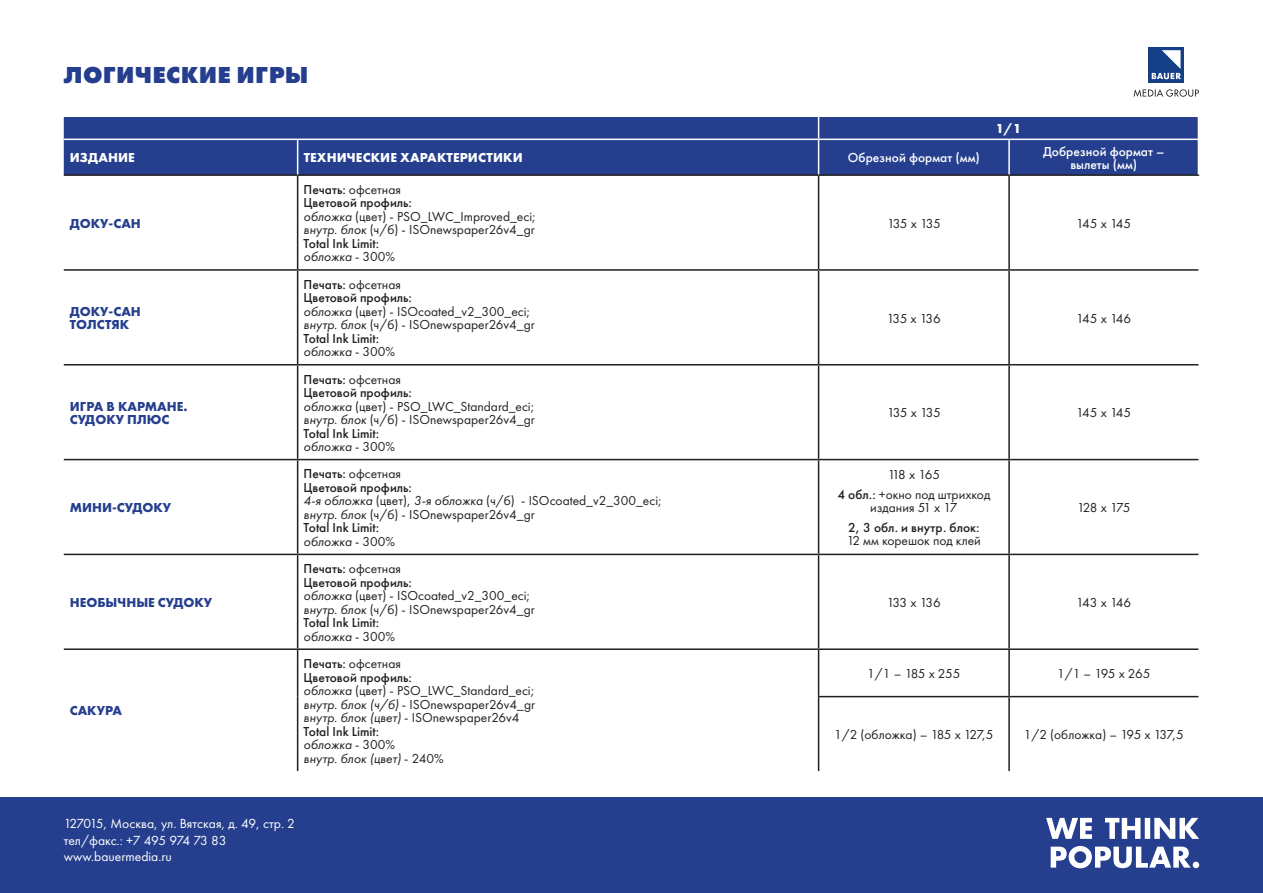
<style>
.page{position:relative;width:1263px;height:893px;background:#fff}
.page>*{position:absolute;margin:0;border:0;box-sizing:border-box;transform-origin:0 0}
.t1{font:800 24px "Futura PT";letter-spacing:.01em;color:#253f8e}
.t2{font:13.65px "Futura PT";color:#fff}
.t3{font:13.65px "Futura PT";letter-spacing:-.02em;color:#fff}
.t4{font:13.5px/13.5px "Futura PT";color:#231f20;text-align:center}
.t5{font:500 13.5px "Futura PT";color:#231f20}
.t6{font:italic 13.5px "Futura PT";color:#231f20}
.t7{font:700 13.5px "Futura PT";color:#253f8e}
.t8{font:500 13.5px "Futura PT";color:#fff}
.t9{font:700 13.5px "Futura PT";letter-spacing:.01em;color:#fff}
.s1{font-weight:500}
.s2{font-style:italic}
.s3{font-style:normal}
</style>
<div class="page">
<div style="left:0;top:797px;width:1263px;height:96px;background:#253f8e"></div>
<svg style="left:1046px;top:818px;width:153px;height:50px"></svg>
<div style="left:64px;top:117px;width:1134px;height:57px;background:#253f8e"></div>
<hr style="left:64px;top:174px;width:234px;height:2px;background:#231f20">
<hr style="left:298px;top:174px;width:521px;height:2px;background:#231f20">
<hr style="left:297px;top:176px;width:1px;height:93px;background:#231f20">
<hr style="left:819px;top:174px;width:190px;height:2px;background:#231f20">
<hr style="left:818px;top:176px;width:1px;height:93px;background:#231f20">
<hr style="left:1009px;top:174px;width:190px;height:2px;background:#231f20">
<hr style="left:1008px;top:176px;width:2px;height:93px;background:#231f20">
<hr style="left:64px;top:269px;width:234px;height:2px;background:#231f20">
<hr style="left:298px;top:269px;width:521px;height:2px;background:#231f20">
<hr style="left:297px;top:271px;width:1px;height:93px;background:#231f20">
<hr style="left:819px;top:269px;width:190px;height:2px;background:#231f20">
<hr style="left:818px;top:271px;width:1px;height:93px;background:#231f20">
<hr style="left:1009px;top:269px;width:189px;height:2px;background:#231f20">
<hr style="left:1008px;top:271px;width:2px;height:93px;background:#231f20">
<hr style="left:64px;top:364px;width:234px;height:1px;background:#231f20">
<hr style="left:298px;top:364px;width:521px;height:1px;background:#231f20">
<hr style="left:297px;top:365px;width:1px;height:94px;background:#231f20">
<hr style="left:819px;top:364px;width:190px;height:1px;background:#231f20">
<hr style="left:818px;top:365px;width:1px;height:94px;background:#231f20">
<hr style="left:1009px;top:364px;width:189px;height:1px;background:#231f20">
<hr style="left:1008px;top:365px;width:2px;height:94px;background:#231f20">
<hr style="left:64px;top:459px;width:234px;height:1px;background:#231f20">
<hr style="left:298px;top:459px;width:521px;height:1px;background:#231f20">
<hr style="left:297px;top:460px;width:1px;height:94px;background:#231f20">
<hr style="left:819px;top:459px;width:190px;height:1px;background:#231f20">
<hr style="left:818px;top:460px;width:1px;height:94px;background:#231f20">
<hr style="left:1009px;top:459px;width:189px;height:1px;background:#231f20">
<hr style="left:1008px;top:460px;width:2px;height:94px;background:#231f20">
<hr style="left:64px;top:554px;width:234px;height:1px;background:#231f20">
<hr style="left:298px;top:554px;width:521px;height:1px;background:#231f20">
<hr style="left:297px;top:555px;width:1px;height:93px;background:#231f20">
<hr style="left:819px;top:554px;width:190px;height:1px;background:#231f20">
<hr style="left:818px;top:555px;width:1px;height:93px;background:#231f20">
<hr style="left:1009px;top:554px;width:189px;height:1px;background:#231f20">
<hr style="left:1008px;top:555px;width:2px;height:93px;background:#231f20">
<hr style="left:64px;top:648px;width:234px;height:2px;background:#231f20">
<hr style="left:298px;top:648px;width:521px;height:2px;background:#231f20">
<hr style="left:297px;top:650px;width:1px;height:47px;background:#231f20">
<hr style="left:819px;top:648px;width:190px;height:2px;background:#231f20">
<hr style="left:818px;top:650px;width:1px;height:46px;background:#231f20">
<hr style="left:1009px;top:648px;width:189px;height:2px;background:#231f20">
<hr style="left:1008px;top:650px;width:2px;height:46px;background:#231f20">
<hr style="left:297px;top:697px;width:1px;height:74px;background:#231f20">
<hr style="left:818px;top:696px;width:191px;height:1px;background:#231f20">
<hr style="left:818px;top:697px;width:1px;height:74px;background:#231f20">
<hr style="left:1009px;top:696px;width:189px;height:1px;background:#231f20">
<hr style="left:1008px;top:697px;width:2px;height:74px;background:#231f20">
<svg style="left:818px;top:117px;width:1px;height:22px"></svg>
<hr style="left:64px;top:139px;width:234px;height:1px;background:#fff">
<hr style="left:298px;top:139px;width:521px;height:1px;background:#fff">
<hr style="left:297px;top:140px;width:1px;height:34px;background:#fff">
<hr style="left:819px;top:139px;width:190px;height:1px;background:#fff">
<hr style="left:818px;top:140px;width:1px;height:34px;background:#fff">
<hr style="left:1009px;top:139px;width:190px;height:1px;background:#fff">
<hr style="left:1008px;top:140px;width:2px;height:34px;background:#fff">
<svg style="left:1133px;top:89px;width:66px;height:8px"></svg>
<div style="left:1148px;top:47px;width:36px;height:35px;background:#153f87"></div>
<svg style="left:1152px;top:50px;width:29px;height:29px"></svg>
<p class="t1" style="left:64px;top:60px;width:246px">ЛОГИЧЕСКИЕ ИГРЫ</p>
<p class="t9" style="left:70px;top:149px;width:67px">ИЗДАНИЕ</p>
<p class="t9" style="left:304px;top:149px;width:220px">ТЕХНИЧЕСКИЕ ХАРАКТЕРИСТИКИ</p>
<p class="t8" style="left:848px;top:150px;width:134px">Обрезной формат (мм)</p>
<p class="t9" style="left:996px;top:120px;width:27px">1/1</p>
<p class="t8" style="left:1043px;top:143px;width:123px">Добрезной формат –</p>
<p class="t8" style="left:1070px;top:156px;width:68px">вылеты (мм)</p>
<p class="t7" style="left:70px;top:214px;width:73px">ДОКУ-САН</p>
<p class="t7" style="left:70px;top:303px;width:73px">ДОКУ-САН</p>
<p class="t7" style="left:70px;top:316px;width:61px">ТОЛСТЯК</p>
<p class="t7" style="left:70px;top:397px;width:119px">ИГРА В КАРМАНЕ.</p>
<p class="t7" style="left:70px;top:411px;width:101px">СУДОКУ ПЛЮС</p>
<p class="t7" style="left:70px;top:499px;width:103px">МИНИ-СУДОКУ</p>
<p class="t7" style="left:70px;top:594px;width:144px">НЕОБЫЧНЫЕ СУДОКУ</p>
<p class="t7" style="left:70px;top:702px;width:54px">САКУРА</p>
<p class="t4" style="left:304px;top:183px;width:99px"><span class="s1">Печать:</span> офсетная</p>
<p class="t5" style="left:304px;top:195px;width:110px">Цветовой профиль:</p>
<p class="t4" style="left:304px;top:210px;width:234px"><span class="s2">обложка</span> (цвет) - PSO_LWC_Improved_eci;</p>
<p class="t4" style="left:304px;top:223px;width:233px"><span class="s2">внутр. блок</span> (ч/б) - ISOnewspaper26v4_gr</p>
<p class="t5" style="left:304px;top:235px;width:77px">Total Ink Limit:</p>
<p class="t6" style="left:304px;top:249px;width:93px">обложка <span class="s3">- 300%</span></p>
<p class="t4" style="left:304px;top:277px;width:99px"><span class="s1">Печать:</span> офсетная</p>
<p class="t5" style="left:304px;top:290px;width:110px">Цветовой профиль:</p>
<p class="t4" style="left:304px;top:304px;width:228px"><span class="s2">обложка</span> (цвет) - ISOcoated_v2_300_eci;</p>
<p class="t4" style="left:304px;top:318px;width:233px"><span class="s2">внутр. блок</span> (ч/б) - ISOnewspaper26v4_gr</p>
<p class="t5" style="left:304px;top:330px;width:77px">Total Ink Limit:</p>
<p class="t6" style="left:304px;top:344px;width:93px">обложка <span class="s3">- 300%</span></p>
<p class="t4" style="left:304px;top:372px;width:99px"><span class="s1">Печать:</span> офсетная</p>
<p class="t5" style="left:304px;top:384px;width:110px">Цветовой профиль:</p>
<p class="t4" style="left:304px;top:399px;width:232px"><span class="s2">обложка</span> (цвет) - PSO_LWC_Standard_eci;</p>
<p class="t4" style="left:304px;top:413px;width:233px"><span class="s2">внутр. блок</span> (ч/б) - ISOnewspaper26v4_gr</p>
<p class="t5" style="left:304px;top:425px;width:77px">Total Ink Limit:</p>
<p class="t6" style="left:304px;top:439px;width:93px">обложка <span class="s3">- 300%</span></p>
<p class="t4" style="left:304px;top:467px;width:99px"><span class="s1">Печать:</span> офсетная</p>
<p class="t5" style="left:304px;top:479px;width:110px">Цветовой профиль:</p>
<p class="t4" style="left:304px;top:494px;width:360px"><span class="s2">4-я обложка</span> (цвет), <span class="s2">3-я обложка</span> (ч/б) - ISOcoated_v2_300_eci;</p>
<p class="t4" style="left:304px;top:508px;width:233px"><span class="s2">внутр. блок</span> (ч/б) - ISOnewspaper26v4_gr</p>
<p class="t5" style="left:304px;top:520px;width:77px">Total Ink Limit:</p>
<p class="t6" style="left:304px;top:533px;width:93px">обложка <span class="s3">- 300%</span></p>
<p class="t4" style="left:304px;top:562px;width:99px"><span class="s1">Печать:</span> офсетная</p>
<p class="t5" style="left:304px;top:574px;width:110px">Цветовой профиль:</p>
<p class="t4" style="left:304px;top:589px;width:228px"><span class="s2">обложка</span> (цвет) - ISOcoated_v2_300_eci;</p>
<p class="t4" style="left:304px;top:602px;width:233px"><span class="s2">внутр. блок</span> (ч/б) - ISOnewspaper26v4_gr</p>
<p class="t5" style="left:304px;top:615px;width:77px">Total Ink Limit:</p>
<p class="t6" style="left:304px;top:628px;width:93px">обложка <span class="s3">- 300%</span></p>
<p class="t4" style="left:304px;top:657px;width:99px"><span class="s1">Печать:</span> офсетная</p>
<p class="t5" style="left:304px;top:669px;width:110px">Цветовой профиль:</p>
<p class="t4" style="left:304px;top:684px;width:232px"><span class="s2">обложка</span> (цвет) - PSO_LWC_Standard_eci;</p>
<p class="t4" style="left:304px;top:697px;width:233px;text-align:left"><span class="s2">внутр. блок (ч/б)</span> - ISOnewspaper26v4_gr <span class="s2">внутр. блок (цвет)</span> - ISOnewspaper26v4</p>
<p class="t5" style="left:304px;top:723px;width:77px">Total Ink Limit:</p>
<p class="t6" style="left:304px;top:736px;width:93px">обложка <span class="s3">- 300%</span></p>
<p class="t6" style="left:304px;top:750px;width:142px">внутр. блок (цвет) <span class="s3">- 240%</span></p>
<p class="t2" style="left:64px;top:816px;width:233px">127015, Москва, ул. Вятская, д. 49, стр. 2</p>
<p class="t3" style="left:64px;top:832px;width:164px">тел/факс.: +7 495 974 73 83</p>
<p class="t2" style="left:64px;top:848px;width:110px">www.bauermedia.ru</p>
<p class="t4" style="left:887px;top:216px;width:55px">135 х 135</p>
<p class="t4" style="left:1076px;top:216px;width:57px">145 х 145</p>
<p class="t4" style="left:887px;top:311px;width:56px">135 х 136</p>
<p class="t4" style="left:1076px;top:311px;width:57px">145 х 146</p>
<p class="t4" style="left:887px;top:406px;width:55px">135 х 135</p>
<p class="t4" style="left:1076px;top:406px;width:57px">145 х 145</p>
<p class="t4" style="left:888px;top:468px;width:54px">118 х 165</p>
<p class="t4" style="left:837px;top:487px;width:154px"><span class="s1">4 обл.:</span> +окно под штрихкод издания 51 х 17</p>
<p class="t5" style="left:848px;top:519px;width:133px">2, 3 обл. и внутр. блок:</p>
<p class="t4" style="left:847px;top:534px;width:136px">12 мм корешок под клей</p>
<p class="t4" style="left:1077px;top:501px;width:55px">128 х 175</p>
<p class="t4" style="left:887px;top:596px;width:56px">133 х 136</p>
<p class="t4" style="left:1076px;top:596px;width:57px">143 х 146</p>
<p class="t4" style="left:867px;top:667px;width:95px">1/1 – 185 х 255</p>
<p class="t4" style="left:1057px;top:667px;width:95px">1/1 – 195 х 265</p>
<p class="t4" style="left:834px;top:728px;width:161px">1/2 (обложка) – 185 х 127,5</p>
<p class="t4" style="left:1024px;top:728px;width:162px">1/2 (обложка) – 195 х 137,5</p>
</div>
